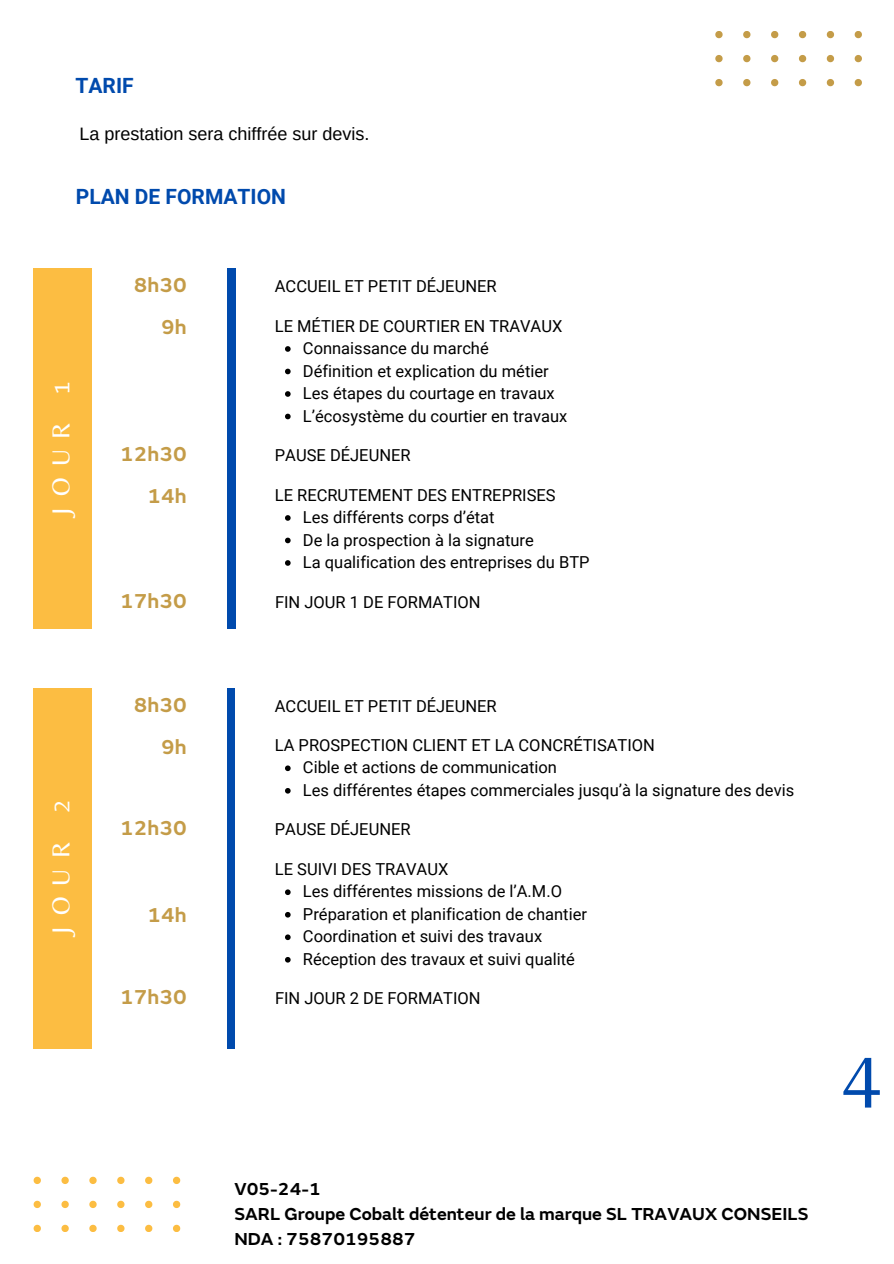
<style>
.page{position:relative;width:894px;height:1264px;background:#fff}
.page>*{position:absolute;margin:0;border:0;box-sizing:border-box;transform-origin:0 0}
.t1{font:75px "Belleza";color:#004aad}
.t2{font:25.5px "Belleza";letter-spacing:.43em;color:#fff}
.t3{font:600 21px "JLR Emeric";color:#c49c48}
.t4{font:700 21px "Roboto";color:#004aad}
.t5{font:600 18px/25px "JLR Emeric";color:#000}
.t6{font:18px "Arimo";color:#000}
.t7{font:16.5px/22.5px "Roboto";color:#000}
</style>
<div class="page">
<svg style="left:285px;top:346px;width:5px;height:6px"></svg>
<svg style="left:285px;top:368px;width:5px;height:6px"></svg>
<svg style="left:285px;top:391px;width:5px;height:6px"></svg>
<svg style="left:285px;top:413px;width:5px;height:6px"></svg>
<svg style="left:34px;top:1176px;width:7px;height:7px"></svg>
<svg style="left:61px;top:1176px;width:8px;height:7px"></svg>
<svg style="left:89px;top:1176px;width:8px;height:7px"></svg>
<svg style="left:117px;top:1176px;width:7px;height:7px"></svg>
<svg style="left:145px;top:1176px;width:7px;height:7px"></svg>
<svg style="left:173px;top:1176px;width:7px;height:7px"></svg>
<svg style="left:34px;top:1200px;width:7px;height:7px"></svg>
<svg style="left:61px;top:1200px;width:8px;height:7px"></svg>
<svg style="left:89px;top:1200px;width:8px;height:7px"></svg>
<svg style="left:117px;top:1200px;width:7px;height:7px"></svg>
<svg style="left:145px;top:1200px;width:7px;height:7px"></svg>
<svg style="left:173px;top:1200px;width:7px;height:7px"></svg>
<svg style="left:34px;top:1224px;width:7px;height:7px"></svg>
<svg style="left:61px;top:1224px;width:8px;height:7px"></svg>
<svg style="left:89px;top:1224px;width:8px;height:7px"></svg>
<svg style="left:117px;top:1224px;width:7px;height:7px"></svg>
<svg style="left:145px;top:1224px;width:7px;height:7px"></svg>
<svg style="left:173px;top:1224px;width:7px;height:7px"></svg>
<svg style="left:854px;top:79px;width:7px;height:7px"></svg>
<svg style="left:826px;top:79px;width:7px;height:7px"></svg>
<svg style="left:798px;top:79px;width:8px;height:7px"></svg>
<svg style="left:771px;top:79px;width:7px;height:7px"></svg>
<svg style="left:743px;top:79px;width:7px;height:7px"></svg>
<svg style="left:715px;top:79px;width:7px;height:7px"></svg>
<svg style="left:854px;top:55px;width:7px;height:7px"></svg>
<svg style="left:826px;top:55px;width:7px;height:7px"></svg>
<svg style="left:798px;top:55px;width:8px;height:7px"></svg>
<svg style="left:771px;top:55px;width:7px;height:7px"></svg>
<svg style="left:743px;top:55px;width:7px;height:7px"></svg>
<svg style="left:715px;top:55px;width:7px;height:7px"></svg>
<svg style="left:854px;top:31px;width:7px;height:7px"></svg>
<svg style="left:826px;top:31px;width:7px;height:7px"></svg>
<svg style="left:798px;top:31px;width:8px;height:7px"></svg>
<svg style="left:771px;top:31px;width:7px;height:7px"></svg>
<svg style="left:743px;top:31px;width:7px;height:7px"></svg>
<svg style="left:715px;top:31px;width:7px;height:7px"></svg>
<div style="left:227px;top:268px;width:8px;height:361px;background:#004aad"></div>
<div style="left:33px;top:268px;width:59px;height:361px;background:#fcbd42"></div>
<svg style="left:285px;top:515px;width:5px;height:6px"></svg>
<svg style="left:285px;top:537px;width:5px;height:6px"></svg>
<svg style="left:285px;top:560px;width:5px;height:6px"></svg>
<svg style="left:285px;top:765px;width:5px;height:6px"></svg>
<svg style="left:285px;top:788px;width:5px;height:5px"></svg>
<div style="left:227px;top:688px;width:7px;height:360px;background:#004aad"></div>
<div style="left:33px;top:688px;width:59px;height:360px;background:#fcbd42"></div>
<svg style="left:285px;top:889px;width:5px;height:6px"></svg>
<svg style="left:285px;top:912px;width:5px;height:5px"></svg>
<svg style="left:285px;top:934px;width:5px;height:6px"></svg>
<svg style="left:285px;top:957px;width:5px;height:5px"></svg>
<h4 class="t4" style="left:75px;top:74px;width:60px">TARIF</h4>
<p class="t6" style="left:79px;top:124px;width:291px">La prestation sera chiffrée sur devis.</p>
<h3 class="t4" style="left:76px;top:185px;width:212px">PLAN DE FORMATION</h3>
<h3 class="t2" style="left:46px;top:516px;width:137px;rotate:-90deg">JOUR 1</h3>
<h4 class="t2" style="left:46px;top:936px;width:137px;rotate:-90deg">JOUR 2</h4>
<h2 class="t3" style="left:134px;top:273px;width:54px">8h30</h2>
<p class="t7" style="left:275px;top:275px;width:223px">ACCUEIL ET PETIT DÉJEUNER</p>
<p class="t3" style="left:161px;top:315px;width:27px">9h</p>
<p class="t7" style="left:303px;top:314px;width:266px;text-indent:-28px">LE MÉTIER DE COURTIER EN TRAVAUX<br>Connaissance du marché<br>Définition et explication du métier<br>Les étapes du courtage en travaux<br>L’écosystème du courtier en travaux</p>
<h2 class="t3" style="left:120px;top:441px;width:68px">12h30</h2>
<h1 class="t7" style="left:275px;top:444px;width:137px">PAUSE DÉJEUNER</h1>
<h3 class="t3" style="left:147px;top:483px;width:41px">14h</h3>
<p class="t7" style="left:303px;top:483px;width:288px;text-indent:-28px">LE RECRUTEMENT DES ENTREPRISES<br>Les différents corps d’état<br>De la prospection à la signature<br>La qualification des entreprises du BTP</p>
<h3 class="t3" style="left:120px;top:588px;width:68px">17h30</h3>
<h3 class="t7" style="left:275px;top:590px;width:207px">FIN JOUR 1 DE FORMATION</h3>
<h4 class="t3" style="left:134px;top:692px;width:54px">8h30</h4>
<h1 class="t7" style="left:275px;top:694px;width:223px">ACCUEIL ET PETIT DÉJEUNER</h1>
<h3 class="t3" style="left:161px;top:734px;width:27px">9h</h3>
<p class="t7" style="left:303px;top:734px;width:492px;text-indent:-28px">LA PROSPECTION CLIENT ET LA CONCRÉTISATION<br>Cible et actions de communication<br>Les différentes étapes commerciales jusqu’à la signature des devis</p>
<h3 class="t3" style="left:120px;top:815px;width:68px">12h30</h3>
<h3 class="t7" style="left:275px;top:818px;width:137px">PAUSE DÉJEUNER</h3>
<h3 class="t3" style="left:147px;top:902px;width:41px">14h</h3>
<p class="t7" style="left:303px;top:857px;width:285px;text-indent:-28px">LE SUIVI DES TRAVAUX<br>Les différentes missions de l’A.M.O Préparation et planification de chantier Coordination et suivi des travaux Réception des travaux et suivi qualité</p>
<h3 class="t3" style="left:120px;top:984px;width:68px">17h30</h3>
<h4 class="t7" style="left:275px;top:987px;width:207px">FIN JOUR 2 DE FORMATION</h4>
<h4 class="t5" style="left:234px;top:1176px;width:575px">V05-24-1<br>SARL Groupe Cobalt détenteur de la marque SL TRAVAUX CONSEILS<br>NDA : 75870195887</h4>
<h4 class="t1" style="left:843px;top:1030px;width:39px">4</h4>
</div>
